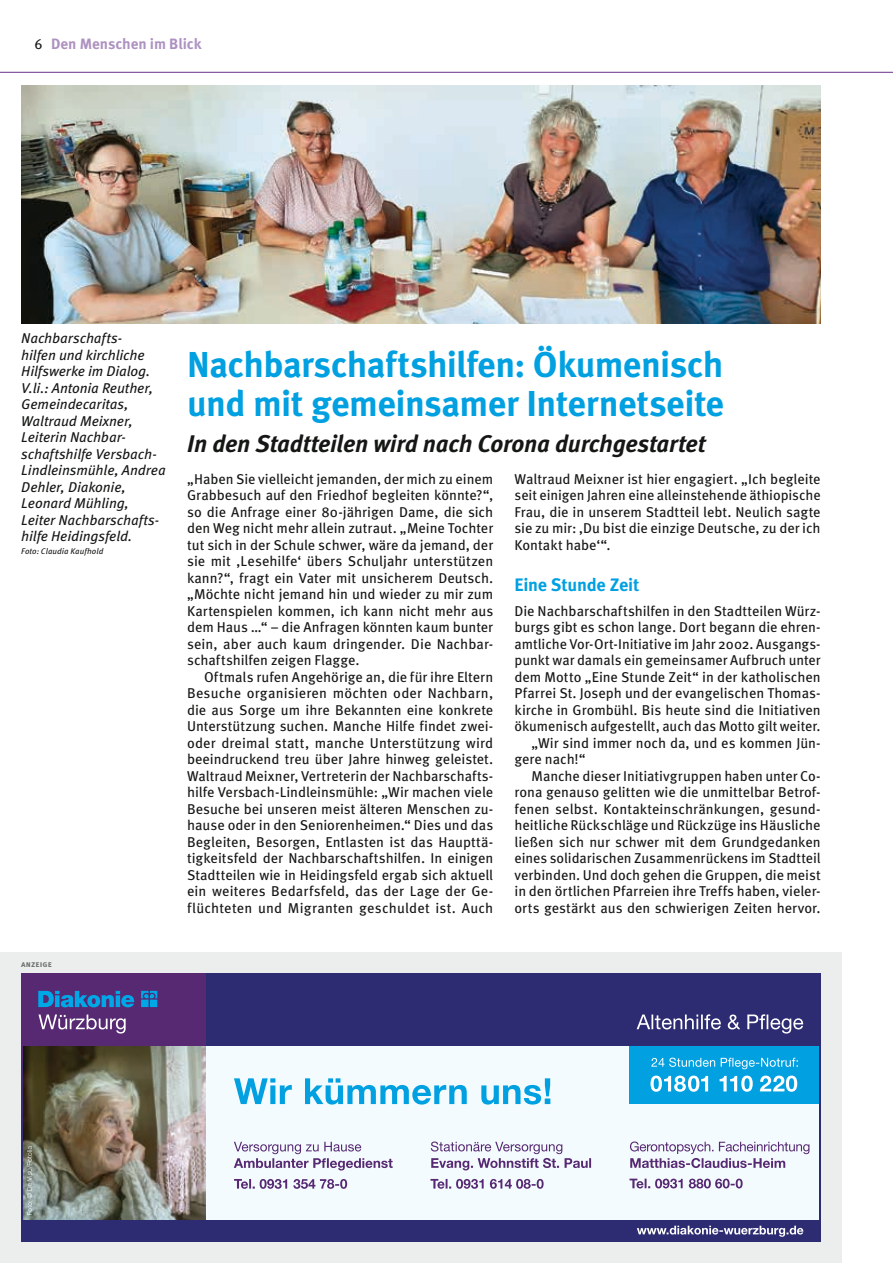
<style>
.page{position:relative;width:893px;height:1263px;background:#fff}
.page>*{position:absolute;margin:0;border:0;box-sizing:border-box;transform-origin:0 0}
.t1{font:700 36px/39px "Meta Pro";letter-spacing:-.02em;color:#00a0e1}
.t2{font:italic 700 24px "Meta Pro";letter-spacing:-.015em;color:#141713}
.t3{font:700 18px "Meta Pro";letter-spacing:-.015em;color:#00a0e1}
.t4{font:700 15px "Meta Pro";color:#ad92c1}
.t5{font:14.25px/16.5px "Meta Pro";color:#141713;text-align:justify}
.t6{font:italic 14.25px/16.5px "Meta Pro";letter-spacing:-.005em;color:#141713}
.t7{font:700 8.7px "Meta Pro";letter-spacing:.005em;color:#6f7171}
.t8{font:italic 8.25px "Meta Pro";letter-spacing:.01em;color:#141713}
</style>
<div class="page">
<div style="left:0;top:952px;width:842px;height:311px;background:#eceded"></div>
<div style="left:206px;top:1046px;width:615px;height:174px;background:#f4fbfe"></div>
<img style="left:23px;top:1046px;width:183px;height:174px">
<div style="left:21px;top:1220px;width:800px;height:22px;background:#2d2c72"></div>
<svg style="left:637px;top:1226px;width:166px;height:11px"></svg>
<div style="left:629px;top:1046px;width:192px;height:58px;background:#00a0e1"></div>
<svg style="left:651px;top:1057px;width:147px;height:12px"></svg>
<svg style="left:650px;top:1075px;width:147px;height:17px"></svg>
<svg style="left:234px;top:1078px;width:316px;height:26px"></svg>
<svg style="left:431px;top:1141px;width:160px;height:29px"></svg>
<svg style="left:430px;top:1179px;width:114px;height:10px"></svg>
<svg style="left:234px;top:1142px;width:159px;height:28px"></svg>
<svg style="left:234px;top:1179px;width:113px;height:10px"></svg>
<svg style="left:630px;top:1141px;width:179px;height:27px"></svg>
<svg style="left:629px;top:1178px;width:114px;height:10px"></svg>
<div style="left:174px;top:974px;width:647px;height:72px;background:#2d2c72"></div>
<div style="left:21px;top:974px;width:185px;height:72px;background:#562972"></div>
<svg style="left:38px;top:991px;width:119px;height:16px"></svg>
<svg style="left:39px;top:1014px;width:87px;height:19px"></svg>
<svg style="left:637px;top:1014px;width:166px;height:19px"></svg>
<svg style="left:21px;top:1046px;width:2px;height:174px"></svg>
<hr style="left:819px;top:1046px;width:2px;height:174px;background:#2d2c72">
<svg style="left:27px;top:1146px;width:5px;height:69px"></svg>
<img style="left:21px;top:85px;width:800px;height:239px">
<hr style="left:0;top:72px;width:893px;height:1px;background:#69318b">
<p class="t5" style="left:34px;top:35px;width:10px">6</p>
<p class="t4" style="left:51px;top:32px;width:152px">Den Menschen im Blick</p>
<p class="t6" style="left:21px;top:329px;width:146px">Nachbarschafts-<br>hilfen und kirchliche<br>Hilfswerke im Dialog.<br>V.li.: Antonia Reuther,<br>Gemeindecaritas,<br>Waltraud Meixner,<br>Leiterin Nachbar&shy;schaftshilfe Versbach-<br>Lindleinsmühle, Andrea<br>Dehler, Diakonie,<br>Leonard Mühling,<br>Leiter Nachbarschafts&shy;hilfe Heidingsfeld.</p>
<p class="t8" style="left:21px;top:545px;width:84px">Foto: Claudia Kaufhold</p>
<p class="t7" style="left:21px;top:957px;width:32px">anzeige</p>
<h1 class="t1" style="left:187px;top:343px;width:539px">Nachbarschaftshilfen: Ökumenisch und mit gemeinsamer Internetseite</h1>
<h2 class="t2" style="left:187px;top:424px;width:520px">In den Stadtteilen wird nach Corona durchgestartet</h2>
<p class="t5" style="left:187px;top:470px;width:308px">„Haben Sie vielleicht jemanden, der mich zu einem Grabbesuch auf den Friedhof begleiten könnte?“, so die Anfrage einer 80-jährigen Dame, die sich den Weg nicht mehr allein zutraut. „Meine Tochter tut sich in der Schule schwer, wäre da jemand, der sie mit ‚Lesehilfe‘ übers Schuljahr unterstützen kann?“, fragt ein Vater mit unsicherem Deutsch. „Möchte nicht jemand hin und wieder zu mir zum Kartenspielen kommen, ich kann nicht mehr aus dem Haus …“ – die Anfragen könnten kaum bunter sein, aber auch kaum dringender. Die Nachbar&shy;schaftshilfen zeigen Flagge.</p>
<p class="t5" style="left:187px;top:668px;width:308px;text-indent:17px">Oftmals rufen Angehörige an, die für ihre Eltern Besuche organisieren möchten oder Nachbarn, die aus Sorge um ihre Bekannten eine konkrete Unterstützung suchen. Manche Hilfe findet zwei&shy;oder dreimal statt, manche Unterstützung wird beeindruckend treu über Jahre hinweg geleistet.<br>Waltraud Meixner, Vertreterin der Nachbarschafts&shy;hilfe Versbach-Lindleinsmühle: „Wir machen viele Besuche bei unseren meist älteren Menschen zu&shy;hause oder in den Seniorenheimen.“ Dies und das Begleiten, Besorgen, Entlasten ist das Haupttä&shy;tigkeitsfeld der Nachbarschaftshilfen. In einigen Stadtteilen wie in Heidingsfeld ergab sich aktuell ein weiteres Bedarfsfeld, das der Lage der Ge&shy;flüchteten und Migranten geschuldet ist. Auch</p>
<p class="t5" style="left:514px;top:470px;width:308px">Waltraud Meixner ist hier engagiert. „Ich begleite seit einigen Jahren eine alleinstehende äthiopische Frau, die in unserem Stadtteil lebt. Neulich sagte sie zu mir: ‚Du bist die einzige Deutsche, zu der ich Kontakt habe‘“.</p>
<p class="t3" style="left:514px;top:571px;width:126px">Eine Stunde Zeit</p>
<p class="t5" style="left:514px;top:602px;width:308px">Die Nachbarschaftshilfen in den Stadtteilen Würz-</p>
<p class="t5" style="left:514px;top:618px;width:308px">burgs gibt es schon lange. Dort begann die ehren-</p>
<p class="t5" style="left:514px;top:635px;width:308px">amtliche Vor-Ort-Initiative im Jahr 2002. Ausgangs-</p>
<p class="t5" style="left:514px;top:651px;width:308px">punkt war damals ein gemeinsamer Aufbruch unter</p>
<p class="t5" style="left:514px;top:668px;width:308px">dem Motto „Eine Stunde Zeit“ in der katholischen</p>
<p class="t5" style="left:514px;top:684px;width:308px">Pfarrei St. Joseph und der evangelischen Thomas-</p>
<p class="t5" style="left:514px;top:701px;width:308px">kirche in Grombühl. Bis heute sind die Initiativen</p>
<p class="t5" style="left:514px;top:717px;width:308px">ökumenisch aufgestellt, auch das Motto gilt weiter.</p>
<p class="t5" style="left:531px;top:734px;width:291px">„Wir sind immer noch da, und es kommen Jün-</p>
<p class="t5" style="left:514px;top:750px;width:73px">gere nach!“</p>
<p class="t5" style="left:531px;top:767px;width:291px">Manche dieser Initiativgruppen haben unter Co-</p>
<p class="t5" style="left:514px;top:783px;width:308px">rona genauso gelitten wie die unmittelbar Betrof-</p>
<p class="t5" style="left:514px;top:800px;width:308px">fenen selbst. Kontakteinschränkungen, gesund-</p>
<p class="t5" style="left:514px;top:816px;width:308px">heitliche Rückschläge und Rückzüge ins Häusliche</p>
<p class="t5" style="left:514px;top:833px;width:308px">ließen sich nur schwer mit dem Grundgedanken</p>
<p class="t5" style="left:514px;top:849px;width:308px">eines solidarischen Zusammenrückens im Stadtteil</p>
<p class="t5" style="left:514px;top:866px;width:308px">verbinden. Und doch gehen die Gruppen, die meist</p>
<p class="t5" style="left:514px;top:882px;width:308px">in den örtlichen Pfarreien ihre Treffs haben, vieler-</p>
<p class="t5" style="left:514px;top:899px;width:308px">orts gestärkt aus den schwierigen Zeiten hervor.</p>
</div>
